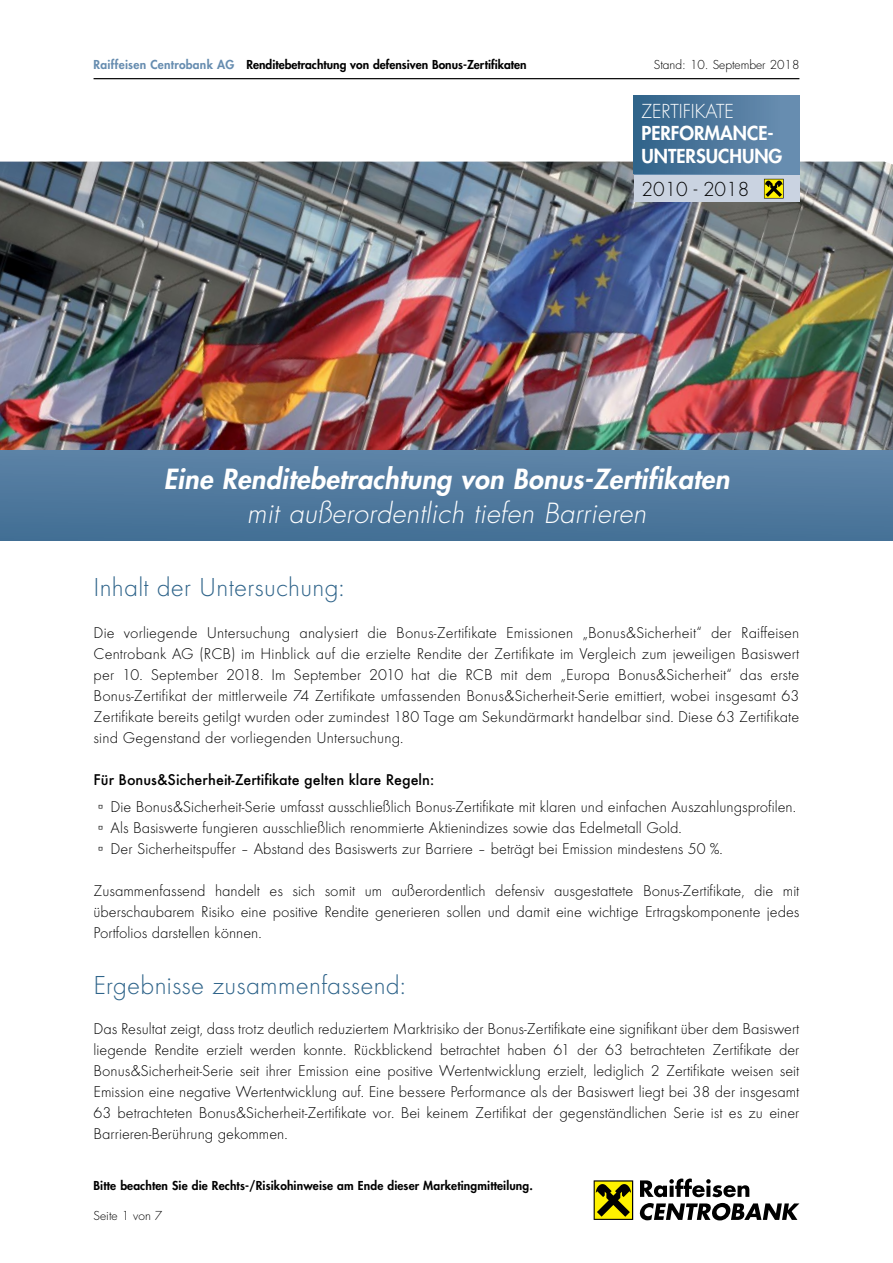
<style>
.page{position:relative;width:893px;height:1263px;background:#fff}
.page>*{position:absolute;margin:0;border:0;box-sizing:border-box;transform-origin:0 0}
.t1{font:300 27px "Futura TCE";letter-spacing:.01em;color:#2f648a}
.t2{font:italic 800 27px "Futura";letter-spacing:.01em;color:#fff}
.t3{font:italic 300 27px "Futura";letter-spacing:.01em;color:#fff}
.t4{font:800 18.75px/22.5px "Futura";color:#fff}
.t5{font:300 18.75px "Futura";color:#fff}
.t6{font:300 18.75px "Futura";color:#000}
.t7{font:300 16.2px/21px "Futura TCE";color:#000;text-align:justify}
.t8{font:800 12px "Futura";letter-spacing:.01em;color:#000}
.t9{font:800 12px "Futura CE";color:#000}
.t10{font:300 12px "Futura";color:#000}
.s1{color:#678db0}
.s2{font-weight:500}
.s3{font-family:"Trebuchet MS";font-weight:400}
</style>
<div class="page">
<hr style="left:94px;top:78px;width:705px;height:1px;background:#000">
<svg style="left:594px;top:1180px;width:39px;height:40px"></svg>
<div style="left:595px;top:1181px;width:37px;height:38px;background:#fff200"></div>
<svg style="left:596px;top:1184px;width:35px;height:33px"></svg>
<svg style="left:640px;top:1178px;width:109px;height:19px"></svg>
<svg style="left:640px;top:1203px;width:159px;height:17px"></svg>
<img style="left:0;top:162px;width:893px;height:289px">
<div style="left:0;top:451px;width:893px;height:89px;background:linear-gradient(to right,#4f789d,#537ba0)"></div>
<div style="left:634px;top:173px;width:165px;height:5px;background:#678db0"></div>
<div style="left:634px;top:96px;width:165px;height:77px;background:linear-gradient(to right,#306289,#6c90b2)"></div>
<div style="left:634px;top:175px;width:165px;height:27px;background:#cad3e1"></div>
<div style="left:764px;top:179px;width:20px;height:19px;background:#505246"></div>
<svg style="left:764px;top:179px;width:19px;height:19px"></svg>
<svg style="left:765px;top:181px;width:17px;height:16px"></svg>
<p class="t9" style="left:94px;top:56px;width:435px"><span class="s1">Raiffeisen Centrobank AG</span> Renditebetrachtung von defensiven Bonus-Zertifikaten</p>
<p class="t10" style="left:654px;top:57px;width:147px">Stand: 10. September 2018</p>
<p class="t5" style="left:641px;top:100px;width:94px">ZERTIFIKATE</p>
<p class="t4" style="left:641px;top:122px;width:142px">PERFORMANCE-<br>UNTERSUCHUNG</p>
<p class="t6" style="left:641px;top:178px;width:109px">2010 - 2018</p>
<h1 class="t2" style="left:164px;top:462px;width:567px">Eine Renditebetrachtung von Bonus-Zertifikaten</h1>
<h1 class="t3" style="left:247px;top:497px;width:401px">mit außerordentlich tiefen Barrieren</h1>
<h1 class="t1" style="left:94px;top:571px;width:252px">Inhalt der Untersuchung:</h1>
<p class="t7" style="left:94px;top:622px;width:707px">Die vorliegende Untersuchung analysiert die Bonus-Zertifikate Emissionen „Bonus&amp;Sicherheit“ der Raiffeisen Centrobank AG (RCB) im Hinblick auf die erzielte Rendite der Zertifikate im Vergleich zum jeweiligen Basiswert per 10. September 2018. Im September 2010 hat die RCB mit dem „Europa Bonus&amp;Sicherheit“ das erste Bonus-Zertifikat der mittlerweile 74 Zertifikate umfassenden Bonus&amp;Sicherheit-Serie emittiert, wobei insgesamt 63<br>Zertifikate bereits getilgt wurden oder zumindest 180 Tage am Sekundärmarkt handelbar sind. Diese 63 Zertifikate sind Gegenstand der vorliegenden Untersuchung.</p>
<p class="t7" style="left:94px;top:766px;width:704px;line-height:27px"><span class="s2">Für Bonus&amp;Sicherheit-Zertifikate gelten klare Regeln:<br></span><span class="s3">▫</span> Die Bonus&amp;Sicherheit-Serie umfasst ausschließlich Bonus-Zertifikate mit klaren und einfachen Auszahlungsprofilen.</p>
<p class="t7" style="left:98px;top:817px;width:627px"><span class="s3">▫</span> Als Basiswerte fungieren ausschließlich renommierte Aktienindizes sowie das Edelmetall Gold.<br><span class="s3">▫</span> Der Sicherheitspuffer – Abstand des Basiswerts zur Barriere – beträgt bei Emission mindestens 50 %.</p>
<p class="t7" style="left:94px;top:880px;width:707px">Zusammenfassend handelt es sich somit um außerordentlich defensiv ausgestattete Bonus-Zertifikate, die mit überschaubarem Risiko eine positive Rendite generieren sollen und damit eine wichtige Ertragskomponente jedes Portfolios darstellen können.</p>
<h1 class="t1" style="left:94px;top:969px;width:314px">Ergebnisse zusammenfassend:</h1>
<p class="t7" style="left:94px;top:1018px;width:707px">Das Resultat zeigt, dass trotz deutlich reduziertem Marktrisiko der Bonus-Zertifikate eine signifikant über dem Basiswert liegende Rendite erzielt werden konnte. Rückblickend betrachtet haben 61 der 63 betrachteten Zertifikate der Bonus&amp;Sicherheit-Serie seit ihrer Emission eine positive Wertentwicklung erzielt, lediglich 2 Zertifikate weisen seit Emission eine negative Wertentwicklung auf. Eine bessere Performance als der Basiswert liegt bei 38 der insgesamt 63 betrachteten Bonus&amp;Sicherheit-Zertifikate vor. Bei keinem Zertifikat der gegenständlichen Serie ist es zu einer Barrieren-Berührung gekommen.</p>
<p class="t8" style="left:94px;top:1178px;width:441px">Bitte beachten Sie die Rechts-/Risikohinweise am Ende dieser Marketingmitteilung.</p>
<p class="t10" style="left:94px;top:1209px;width:70px">Seite 1 von 7</p>
</div>
